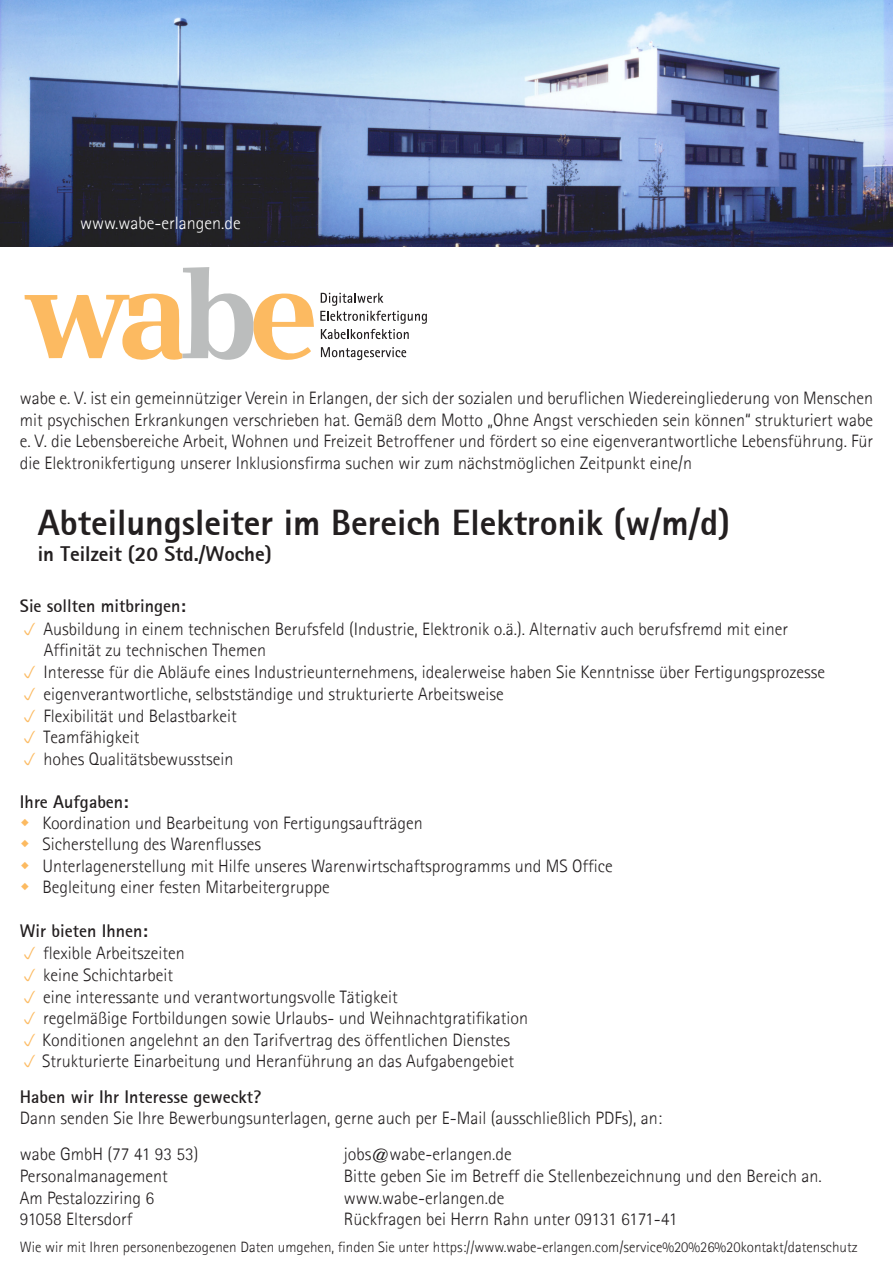
<style>
.page{position:relative;width:893px;height:1263px;background:#fff}
.page>*{position:absolute;margin:0;border:0;box-sizing:border-box;transform-origin:0 0}
.t1{font:800 36px "Rotis Sans Serif";color:#231f20}
.t2{font:800 21px "Rotis Sans Serif";color:#231f20}
.t3{font:300 18px/21.8px "Agfa Rotis Sans Serif";color:#231f20}
.t4{font:300 18px "Agfa Rotis Sans Serif";color:#fff}
.t5{font:700 18px "Rotis Sans Serif";color:#231f20}
.t6{font:300 15px "Agfa Rotis Sans Serif";color:#231f20}
.s1{font-family:"Rotis Sans Serif";font-weight:700}
</style>
<div class="page">
<svg style="left:25px;top:267px;width:289px;height:93px"></svg>
<svg style="left:320px;top:293px;width:107px;height:46px"></svg>
<svg style="left:321px;top:347px;width:85px;height:13px"></svg>
<img style="left:0;top:0;width:893px;height:247px">
<p class="t4" style="left:80px;top:213px;width:162px">www.wabe-erlangen.de</p>
<p class="t3" style="left:20px;top:387px;width:855px;text-align:justify">wabe e. V. ist ein gemeinnütziger Verein in Erlangen, der sich der sozialen und beruflichen Wiedereingliederung von Menschen mit psychischen Erkrankungen verschrieben hat. Gemäß dem Motto „Ohne Angst verschieden sein können“ strukturiert wabe e. V. die Lebensbereiche Arbeit, Wohnen und Freizeit Betroffener und fördert so eine eigenverantwortliche Lebensführung. Für die Elektronikfertigung unserer Inklusionsfirma suchen wir zum nächstmöglichen Zeitpunkt eine/n</p>
<p class="t1" style="left:38px;top:500px;width:694px">Abteilungsleiter im Bereich Elektronik (w/m/d)</p>
<p class="t2" style="left:38px;top:540px;width:236px">in Teilzeit (20 Std./Woche)</p>
<p class="t3" style="left:43px;top:595px;width:746px;line-height:23px;text-indent:-23px"><span class="s1">Sie sollten mitbringen:<br></span>Ausbildung in einem technischen Berufsfeld (Industrie, Elektronik o.ä.). Alternativ auch berufsfremd mit einer</p>
<p class="t3" style="left:43px;top:638px;width:783px">Affinität zu technischen Themen<br>Interesse für die Abläufe eines Industrieunternehmens, idealerweise haben Sie Kenntnisse über Fertigungsprozesse eigenverantwortliche, selbstständige und strukturierte Arbeitsweise<br>Flexibilität und Belastbarkeit<br>Teamfähigkeit<br>hohes Qualitätsbewusstsein</p>
<p class="t5" style="left:20px;top:790px;width:110px">Ihre Aufgaben:</p>
<p class="t3" style="left:42px;top:812px;width:382px">Koordination und Bearbeitung von Fertigungsaufträgen</p>
<p class="t3" style="left:42px;top:833px;width:572px">Sicherstellung des Warenflusses<br>Unterlagenerstellung mit Hilfe unseres Warenwirtschaftsprogramms und MS Office</p>
<p class="t3" style="left:42px;top:876px;width:289px">Begleitung einer festen Mitarbeitergruppe</p>
<p class="t3" style="left:42px;top:920px;width:488px;text-indent:-22px"><span class="s1">Wir bieten Ihnen:<br></span>flexible Arbeitszeiten<br>keine Schichtarbeit<br>eine interessante und verantwortungsvolle Tätigkeit<br>regelmäßige Fortbildungen sowie Urlaubs- und Weihnachtgratifikation Konditionen angelehnt an den Tarifvertrag des öffentlichen Dienstes Strukturierte Einarbeitung und Heranführung an das Aufgabengebiet</p>
<p class="t3" style="left:20px;top:1086px;width:644px"><span class="s1">Haben wir Ihr Interesse geweckt?<br></span>Dann senden Sie Ihre Bewerbungsunterlagen, gerne auch per E-Mail (ausschließlich PDFs), an:</p>
<p class="t3" style="left:20px;top:1143px;width:180px">wabe GmbH (77 41 93 53)</p>
<p class="t3" style="left:344px;top:1143px;width:169px">jobs@wabe-erlangen.de</p>
<p class="t3" style="left:20px;top:1165px;width:149px">Personalmanagement</p>
<p class="t3" style="left:344px;top:1165px;width:480px">Bitte geben Sie im Betreff die Stellenbezeichnung und den Bereich an.</p>
<p class="t3" style="left:20px;top:1187px;width:136px">Am Pestalozziring 6</p>
<p class="t3" style="left:344px;top:1187px;width:162px">www.wabe-erlangen.de</p>
<p class="t3" style="left:20px;top:1208px;width:114px">91058 Eltersdorf</p>
<p class="t3" style="left:344px;top:1208px;width:335px">Rückfragen bei Herrn Rahn unter 09131 6171-41</p>
<p class="t6" style="left:20px;top:1238px;width:839px">Wie wir mit Ihren personenbezogenen Daten umgehen, finden Sie unter https://www.wabe-erlangen.com/service%20%26%20kontakt/datenschutz</p>
</div>
